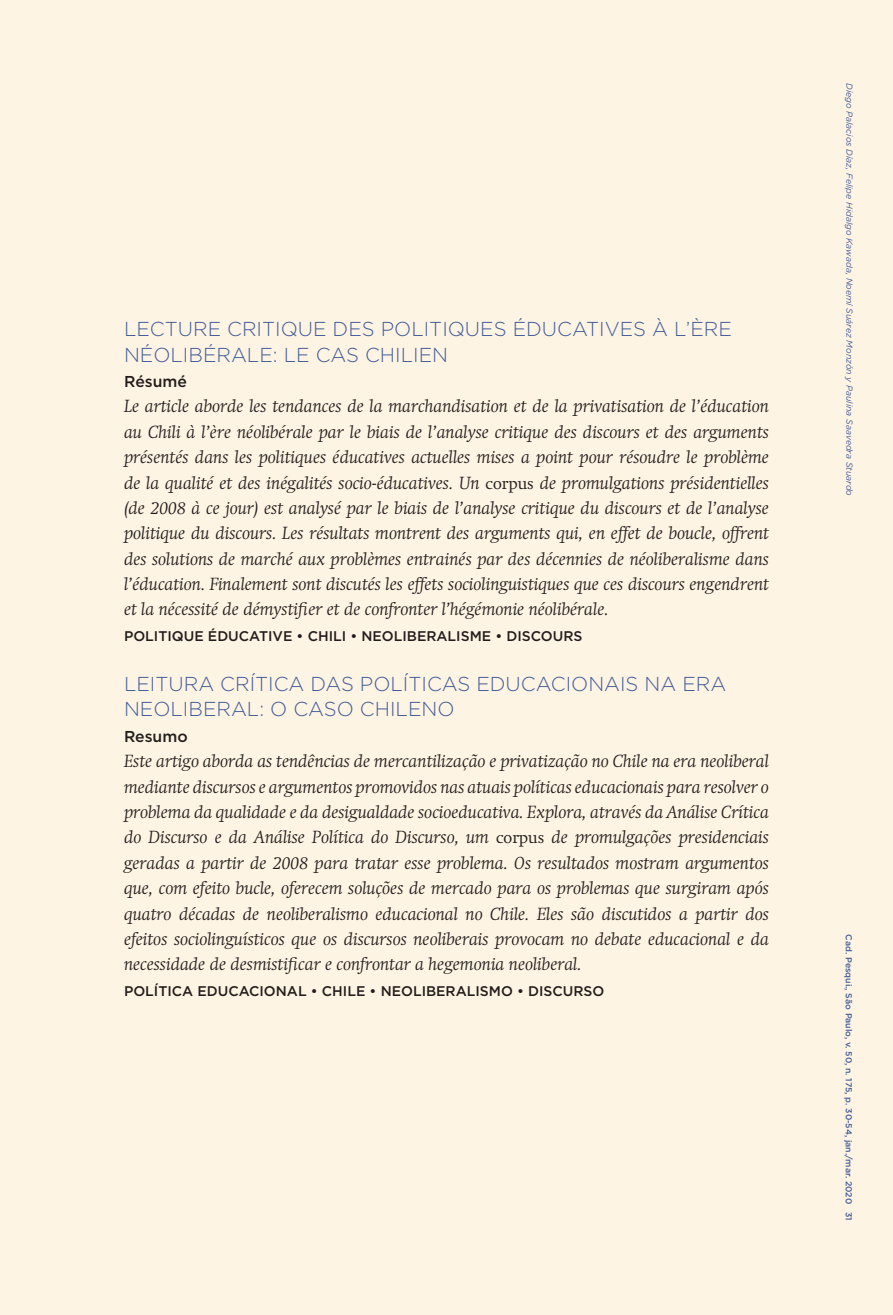
<style>
.page{position:relative;width:893px;height:1315px;background:#fef4e4}
.page>*{position:absolute;margin:0;border:0;box-sizing:border-box;transform-origin:0 0}
.AberturaTitulo3{font:300 20.12px/25.4px "Gotham HTF";color:#4361ac}
.AberturaTitulo4{font:300 20.12px/25.4px "Gotham HTF";color:#4361ac}
.AberturaResumoCorpo{font:italic 300 17.5px/25.4px "Swift";color:#231f20;text-align:justify}
.AberturaResumoSub2{font:500 15.75px "Gotham HTF";color:#231f20}
.AberturaResumoRodape{font:500 14px "Gotham HTF";color:#231f20}
.t1{font:italic 8.75px "Gotham HTF";color:#4361ac}
.t2{font:500 8.75px "Gotham HTF";color:#4361ac}
.s1{font-style:normal;font-size:15.75px}
</style>
<div class="page">
<p class="AberturaTitulo3" style="left:124px;top:316px;width:609px">LECTURE CRITIQUE DES POLITIQUES ÉDUCATIVES À L’ÈRE<br>NÉOLIBÉRALE: LE CAS CHILIEN</p>
<p class="AberturaResumoSub2" style="left:124px;top:372px;width:65px">Résumé</p>
<p class="AberturaResumoCorpo" style="left:124px;top:394px;width:646px">Le article aborde les tendances de la marchandisation et de la privatisation de l’éducation au Chili à l’ère néolibérale par le biais de l’analyse critique des discours et des arguments présentés dans les politiques éducatives actuelles mises a point pour résoudre le problème de la qualité et des inégalités socio-éducatives. Un <span class="s1">corpus</span> de promulgations présidentielles (de 2008 à ce jour) est analysé par le biais de l’analyse critique du discours et de l’analyse politique du discours. Les résultats montrent des arguments qui, en effet de boucle, offrent des solutions de marché aux problèmes entrainés par des décennies de néoliberalisme dans l’éducation. Finalement sont discutés les effets sociolinguistiques que ces discours engendrent et la nécessité de démystifier et de confronter l’hégémonie néolibérale.</p>
<p class="AberturaResumoRodape" style="left:124px;top:628px;width:460px">POLITIQUE ÉDUCATIVE • CHILI • NEOLIBERALISME • DISCOURS</p>
<p class="AberturaTitulo4" style="left:124px;top:671px;width:604px">LEITURA CRÍTICA DAS POLÍTICAS EDUCACIONAIS NA ERA<br>NEOLIBERAL: O CASO CHILENO</p>
<p class="AberturaResumoSub2" style="left:124px;top:727px;width:65px">Resumo</p>
<p class="AberturaResumoCorpo" style="left:124px;top:748px;width:646px">Este artigo aborda as tendências de mercantilização e privatização no Chile na era neoliberal mediante discursos e argumentos promovidos nas atuais políticas educacionais para resolver o problema da qualidade e da desigualdade socioeducativa. Explora, através da Análise Crítica do Discurso e da Análise Política do Discurso, um <span class="s1">corpus</span> de promulgações presidenciais geradas a partir de 2008 para tratar esse problema. Os resultados mostram argumentos que, com efeito bucle, oferecem soluções de mercado para os problemas que surgiram após quatro décadas de neoliberalismo educacional no Chile. Eles são discutidos a partir dos efeitos sociolinguísticos que os discursos neoliberais provocam no debate educacional e da necessidade de desmistificar e confrontar a hegemonia neoliberal.</p>
<p class="AberturaResumoRodape" style="left:124px;top:982px;width:482px">POLÍTICA EDUCACIONAL • CHILE • NEOLIBERALISMO • DISCURSO</p>
<p class="t1" style="left:854px;top:83px;width:414px;rotate:90deg">Diego Palacios Díaz, Felipe Hidalgo Kawada, Noemí Suárez Monzón y Paulina Saavedra Stuardo</p>
<p class="t2" style="left:854px;top:934px;width:288px;rotate:90deg">Cad. Pesqui., São Paulo, v. 50, n. 175, p. 30-54, jan./mar. 2020 31</p>
</div>
